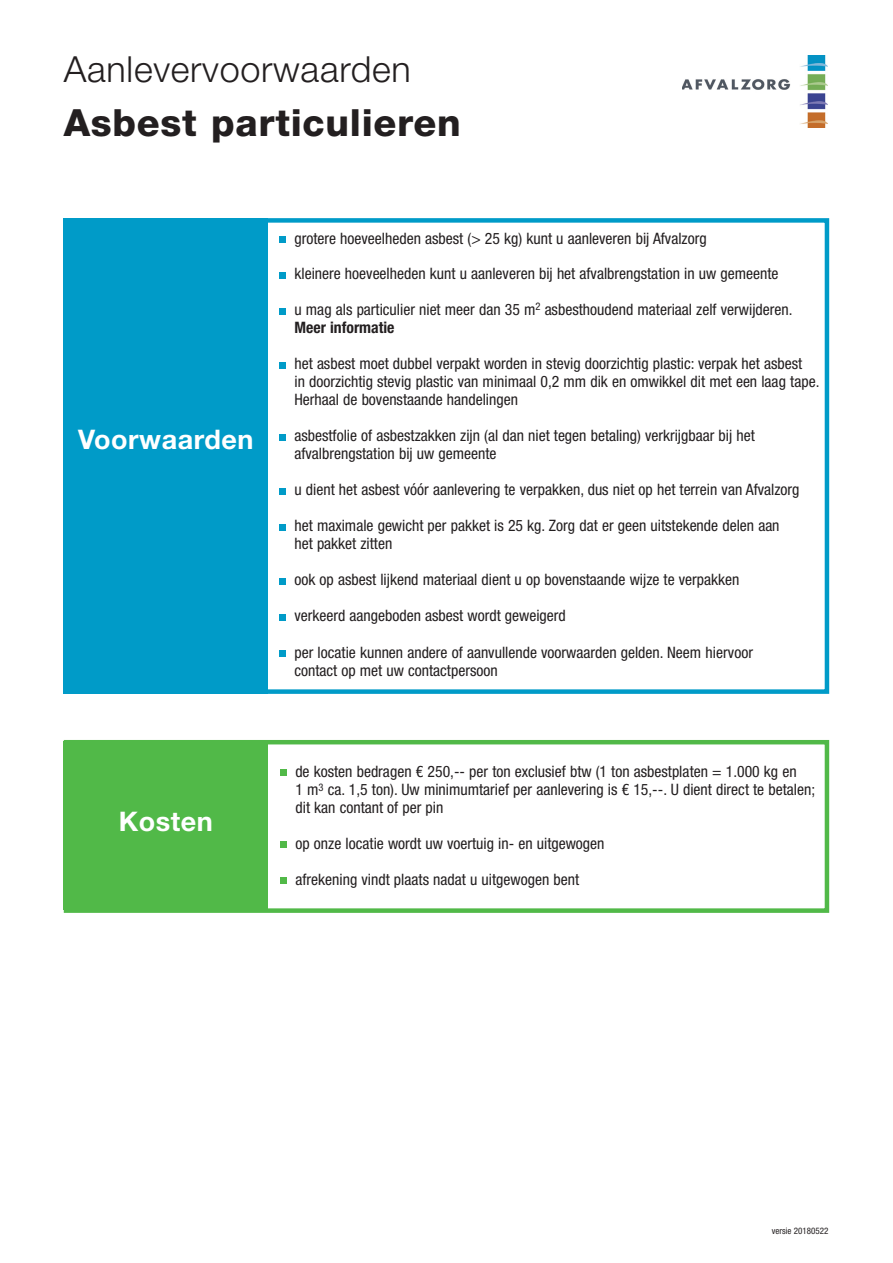
<style>
.page{position:relative;width:893px;height:1263px;background:#fff}
.page>*{position:absolute;margin:0;border:0;box-sizing:border-box;transform-origin:0 0}
.titel{font:800 37.5px "Helvetica Neue LT Std";letter-spacing:.02em;color:#231f20}
.ondertitel{font:300 36px "Helvetica Neue LT Std";letter-spacing:.02em;color:#231f20}
.t1{font:700 27px "Helvetica Neue LT Std";letter-spacing:.02em;color:#fff}
.platte_tekst{font:condensed 15.75px/18px "Helvetica Neue LT Std";color:#231f20}
.platte_tekst-2{font:condensed 9px "Helvetica Neue LT Std";color:#231f20}
.s1{font-weight:700}
</style>
<div class="page">
<div style="left:64px;top:218px;width:765px;height:476px;border:4px solid #009bc8"></div>
<div style="left:64px;top:218px;width:204px;height:476px;background:#009bc8"></div>
<div style="left:64px;top:740px;width:765px;height:173px;border:4px solid #51b948"></div>
<div style="left:64px;top:741px;width:204px;height:169px;background:#51b948"></div>
<div style="left:280px;top:236px;width:6px;height:7px;background:#009bc8"></div>
<div style="left:280px;top:272px;width:6px;height:7px;background:#009bc8"></div>
<div style="left:280px;top:308px;width:6px;height:7px;background:#009bc8"></div>
<div style="left:280px;top:362px;width:6px;height:7px;background:#009bc8"></div>
<div style="left:280px;top:434px;width:6px;height:7px;background:#009bc8"></div>
<div style="left:280px;top:488px;width:6px;height:7px;background:#009bc8"></div>
<div style="left:280px;top:524px;width:6px;height:7px;background:#009bc8"></div>
<div style="left:280px;top:578px;width:6px;height:7px;background:#009bc8"></div>
<div style="left:280px;top:614px;width:6px;height:7px;background:#009bc8"></div>
<div style="left:280px;top:650px;width:6px;height:7px;background:#009bc8"></div>
<div style="left:281px;top:769px;width:6px;height:7px;background:#51b948"></div>
<div style="left:281px;top:841px;width:6px;height:7px;background:#51b948"></div>
<div style="left:281px;top:877px;width:6px;height:7px;background:#51b948"></div>
<img style="left:682px;top:56px;width:146px;height:72px">
<p class="ondertitel" style="left:64px;top:47px;width:349px">Aanlevervoorwaarden</p>
<p class="titel" style="left:64px;top:100px;width:398px">Asbest particulieren</p>
<p class="t1" style="left:78px;top:423px;width:177px">Voorwaarden</p>
<p class="t1" style="left:119px;top:805px;width:96px">Kosten</p>
<p class="platte_tekst" style="left:294px;top:229px;width:414px">grotere hoeveelheden asbest (&gt; 25 kg) kunt u aanleveren bij Afvalzorg</p>
<p class="platte_tekst" style="left:294px;top:264px;width:485px">kleinere hoeveelheden kunt u aanleveren bij het afvalbrengstation in uw gemeente</p>
<p class="platte_tekst" style="left:294px;top:300px;width:500px">u mag als particulier niet meer dan 35 m<sup>2</sup> asbesthoudend materiaal zelf verwijderen.<br><span class="s1">Meer informatie</span></p>
<p class="platte_tekst" style="left:294px;top:354px;width:527px">het asbest moet dubbel verpakt worden in stevig doorzichtig plastic: verpak het asbest<br>in doorzichtig stevig plastic van minimaal 0,2 mm dik en omwikkel dit met een laag tape.<br>Herhaal de bovenstaande handelingen</p>
<p class="platte_tekst" style="left:294px;top:426px;width:462px">asbestfolie of asbestzakken zijn (al dan niet tegen betaling) verkrijgbaar bij het afvalbrengstation bij uw gemeente</p>
<p class="platte_tekst" style="left:294px;top:480px;width:507px">u dient het asbest vóór aanlevering te verpakken, dus niet op het terrein van Afvalzorg</p>
<p class="platte_tekst" style="left:294px;top:516px;width:487px">het maximale gewicht per pakket is 25 kg. Zorg dat er geen uitstekende delen aan het pakket zitten</p>
<p class="platte_tekst" style="left:294px;top:570px;width:446px">ook op asbest lijkend materiaal dient u op bovenstaande wijze te verpakken</p>
<p class="platte_tekst" style="left:294px;top:606px;width:273px">verkeerd aangeboden asbest wordt geweigerd</p>
<p class="platte_tekst" style="left:294px;top:643px;width:460px">per locatie kunnen andere of aanvullende voorwaarden gelden. Neem hiervoor contact op met uw contactpersoon</p>
<p class="platte_tekst" style="left:295px;top:762px;width:521px">de kosten bedragen € 250,-- per ton exclusief btw (1 ton asbestplaten = 1.000 kg en<br>1 m<sup>3</sup> ca. 1,5 ton). Uw minimumtarief per aanlevering is € 15,--. U dient direct te betalen; dit kan contant of per pin</p>
<p class="platte_tekst" style="left:296px;top:834px;width:310px">op onze locatie wordt uw voertuig in- en uitgewogen</p>
<p class="platte_tekst" style="left:296px;top:870px;width:285px">afrekening vindt plaats nadat u uitgewogen bent</p>
<p class="platte_tekst-2" style="left:772px;top:1225px;width:58px">versie 20180522</p>
</div>
